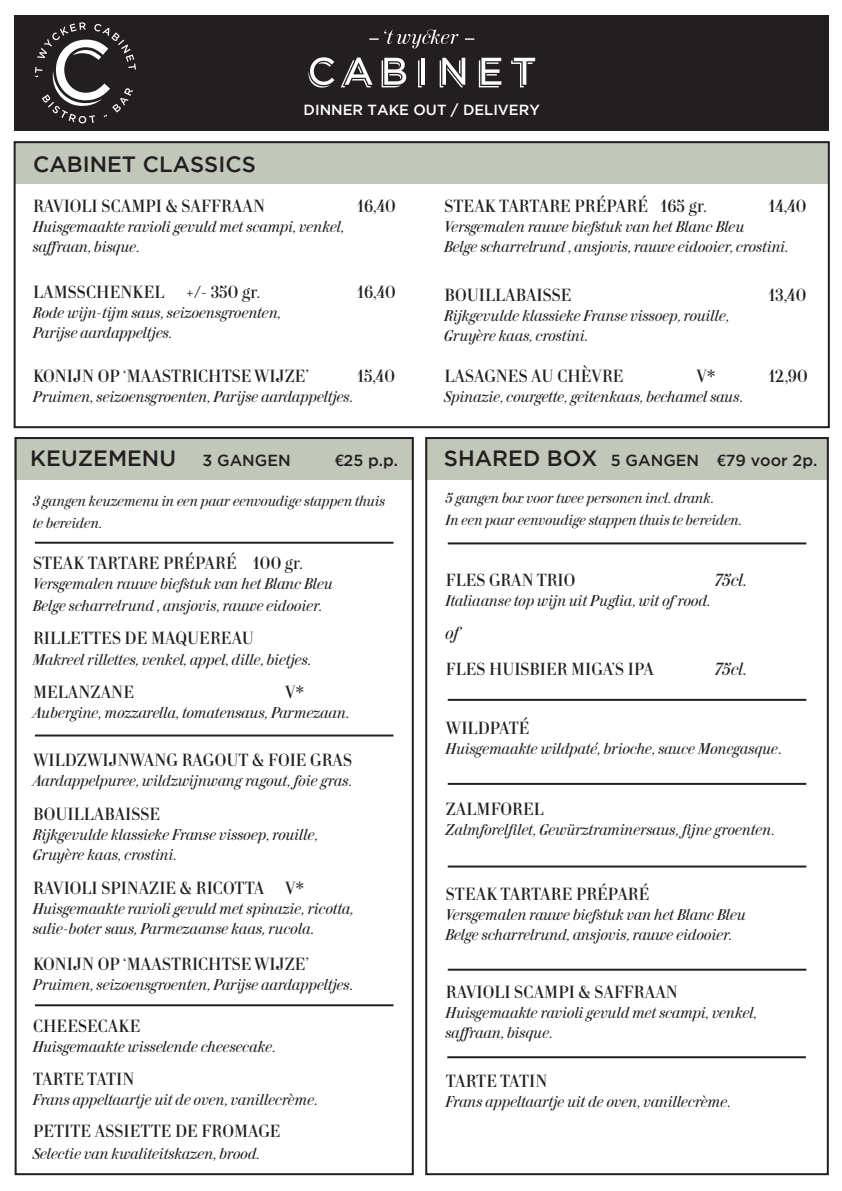
<style>
.page{position:relative;width:842px;height:1191px;background:#fff}
.page>*{position:absolute;margin:0;border:0;box-sizing:border-box;transform-origin:0 0}
.t1{font:500 22.1px "Gotham";color:#231f20}
.t2{font:18px/35.5px "Carmen";color:#231f20}
.t3{font:italic 18px "Carmen";letter-spacing:-.025em;color:#231f20}
.t4{font:italic 16px/20px "Carmen";color:#231f20}
.t5{font:500 16px "Gotham";color:#231f20}
.t6{font:italic 15px/21.7px "Carmen";color:#231f20}
.t7{font:500 14.6px "Gotham";color:#fff}
.s1{font-size:16px}
.s2{font-family:"Helvetica Neue"}
.s3{font-size:22.1px}
.s4{font-style:italic}
</style>
<div class="page">
<div style="left:15px;top:437px;width:399px;height:42px;background:#c1c8ba"></div>
<div style="left:15px;top:15px;width:814px;height:116px;background:#231f20"></div>
<div style="left:15px;top:437px;width:399px;height:738px;border:2px solid #231f20"></div>
<svg style="left:35px;top:22px;width:101px;height:101px"></svg>
<hr style="left:421px;top:58px;width:3px;height:27px;background:#fff">
<svg style="left:418px;top:60px;width:4px;height:27px"></svg>
<svg style="left:440px;top:58px;width:25px;height:29px"></svg>
<svg style="left:479px;top:58px;width:22px;height:29px"></svg>
<svg style="left:511px;top:58px;width:24px;height:29px"></svg>
<svg style="left:382px;top:58px;width:24px;height:29px"></svg>
<svg style="left:341px;top:58px;width:32px;height:29px"></svg>
<svg style="left:308px;top:57px;width:26px;height:31px"></svg>
<svg style="left:465px;top:38px;width:9px;height:2px"></svg>
<svg style="left:369px;top:29px;width:89px;height:19px"></svg>
<div style="left:425px;top:437px;width:403px;height:42px;background:#c1c8ba"></div>
<hr style="left:35px;top:734px;width:358px;height:2px;background:#231f20">
<hr style="left:35px;top:1004px;width:358px;height:2px;background:#231f20">
<hr style="left:448px;top:542px;width:358px;height:2px;background:#231f20">
<hr style="left:448px;top:699px;width:358px;height:2px;background:#231f20">
<hr style="left:448px;top:783px;width:358px;height:2px;background:#231f20">
<hr style="left:448px;top:865px;width:358px;height:2px;background:#231f20">
<hr style="left:448px;top:968px;width:358px;height:2px;background:#231f20">
<div style="left:425px;top:437px;width:404px;height:738px;border:2px solid #231f20"></div>
<hr style="left:447px;top:1056px;width:359px;height:2px;background:#231f20">
<hr style="left:35px;top:542px;width:358px;height:2px;background:#231f20">
<div style="left:15px;top:142px;width:814px;height:42px;background:#c1c8ba"></div>
<div style="left:14px;top:141px;width:816px;height:287px;border:2px solid #231f20"></div>
<p class="t7" style="left:304px;top:101px;width:238px">DINNER TAKE OUT / DELIVERY</p>
<p class="t1" style="left:33px;top:152px;width:224px">CABINET CLASSICS</p>
<p class="t2" style="left:33px;top:188px;width:234px">RAVIOLI SCAMPI &amp; SAFFRAAN</p>
<p class="t2" style="left:357px;top:188px;width:40px">16,40</p>
<p class="t4" style="left:33px;top:216px;width:313px">Huisgemaakte ravioli gevuld met scampi, venkel, saffraan, bisque.</p>
<p class="t2" style="left:33px;top:273px;width:228px">LAMSSCHENKEL +/- 350 gr.</p>
<p class="t2" style="left:357px;top:273px;width:40px">16,40</p>
<p class="t4" style="left:33px;top:302px;width:250px">Rode wijn-tijm saus, seizoensgroenten,<br>Parijse aardappeltjes.</p>
<p class="t2" style="left:33px;top:358px;width:277px">KONIJN OP ‘MAASTRICHTSE WIJZE’</p>
<p class="t2" style="left:357px;top:358px;width:39px">15,40</p>
<p class="t4" style="left:33px;top:386px;width:322px">Pruimen, seizoensgroenten, Parijse aardappeltjes.</p>
<p class="t1" style="left:30px;top:445px;width:262px">KEUZEMENU <span class="s1">3 GANGEN</span></p>
<p class="t5" style="left:335px;top:451px;width:65px"><span class="s2">€</span>25 p.p.</p>
<p class="t6" style="left:33px;top:489px;width:354px">3 gangen keuzemenu in een paar eenvoudige stappen thuis te bereiden.</p>
<p class="t2" style="left:33px;top:545px;width:271px">STEAK TARTARE PRÉPARÉ 100 gr.</p>
<p class="t4" style="left:33px;top:572px;width:302px;line-height:21.7px">Versgemalen rauwe biefstuk van het Blanc Bleu<br>Belge scharrelrund , ansjovis, rauwe eidooier.</p>
<p class="t2" style="left:33px;top:619px;width:222px">RILLETTES DE MAQUEREAU</p>
<p class="t4" style="left:33px;top:649px;width:280px">Makreel rillettes, venkel, appel, dille, bietjes.</p>
<p class="t2" style="left:33px;top:674px;width:103px">MELANZANE</p>
<p class="t2" style="left:285px;top:674px;width:21px">V*</p>
<p class="t4" style="left:33px;top:702px;width:318px">Aubergine, mozzarella, tomatensaus, Parmezaan.</p>
<p class="t2" style="left:33px;top:742px;width:321px">WILDZWIJNWANG RAGOUT &amp; FOIE GRAS</p>
<p class="t4" style="left:33px;top:770px;width:321px">Aardappelpuree, wildzwijnwang ragout, foie gras.</p>
<p class="t2" style="left:33px;top:796px;width:129px">BOUILLABAISSE</p>
<p class="t4" style="left:33px;top:824px;width:287px">Rijkgevulde klassieke Franse vissoep, rouille,<br>Gruyère kaas, crostini.</p>
<p class="t2" style="left:33px;top:869px;width:273px">RAVIOLI SPINAZIE &amp; RICOTTA V*</p>
<p class="t4" style="left:33px;top:898px;width:323px">Huisgemaakte ravioli gevuld met spinazie, ricotta, salie-boter saus, Parmezaanse kaas, rucola.</p>
<p class="t2" style="left:33px;top:945px;width:277px">KONIJN OP ‘MAASTRICHTSE WIJZE’</p>
<p class="t4" style="left:33px;top:973px;width:322px">Pruimen, seizoensgroenten, Parijse aardappeltjes.</p>
<p class="t2" style="left:33px;top:1007px;width:109px">CHEESECAKE</p>
<p class="t4" style="left:33px;top:1035px;width:245px">Huisgemaakte wisselende cheesecake.</p>
<p class="t2" style="left:33px;top:1060px;width:103px">TARTE TATIN</p>
<p class="t4" style="left:33px;top:1088px;width:287px">Frans appeltaartje uit de oven, vanillecrème.</p>
<p class="t2" style="left:33px;top:1113px;width:249px">PETITE ASSIETTE DE FROMAGE</p>
<p class="t4" style="left:33px;top:1143px;width:229px">Selectie van kwaliteitskazen, brood.</p>
<p class="t2" style="left:444px;top:187px;width:264px">STEAK TARTARE PRÉPARÉ 165 gr.</p>
<p class="t2" style="left:768px;top:187px;width:40px">14,40</p>
<p class="t4" style="left:444px;top:216px;width:346px">Versgemalen rauwe biefstuk van het Blanc Bleu<br>Belge scharrelrund , ansjovis, rauwe eidooier, crostini.</p>
<p class="t2" style="left:444px;top:276px;width:129px">BOUILLABAISSE</p>
<p class="t2" style="left:768px;top:276px;width:39px">13,40</p>
<p class="t4" style="left:444px;top:305px;width:287px">Rijkgevulde klassieke Franse vissoep, rouille,<br>Gruyère kaas, crostini.</p>
<p class="t2" style="left:444px;top:358px;width:181px">LASAGNES AU CHÈVRE</p>
<p class="t2" style="left:696px;top:358px;width:21px">V*</p>
<p class="t2" style="left:768px;top:358px;width:41px">12,90</p>
<p class="t4" style="left:444px;top:386px;width:301px">Spinazie, courgette, geitenkaas, bechamel saus.</p>
<p class="t5" style="left:444px;top:451px;width:375px"><span class="s3">SHARED BOX</span> 5 GANGEN <span class="s2">€</span>79 voor 2p.</p>
<p class="t6" style="left:446px;top:487px;width:298px">5 gangen box voor twee personen incl. drank.<br>In een paar eenvoudige stappen thuis te bereiden.</p>
<p class="t2" style="left:446px;top:561px;width:131px">FLES GRAN TRIO</p>
<p class="t3" style="left:715px;top:568px;width:34px">75cl.</p>
<p class="t4" style="left:446px;top:590px;width:267px">Italiaanse top wijn uit Puglia, wit of rood.</p>
<p class="t2" style="left:446px;top:615px;width:209px"><span class="s4">of<br></span>FLES HUISBIER MIGA’S IPA</p>
<p class="t3" style="left:715px;top:657px;width:34px">75cl.</p>
<p class="t2" style="left:446px;top:709px;width:85px">WILDPATÉ</p>
<p class="t4" style="left:446px;top:738px;width:338px">Huisgemaakte wildpaté, brioche, sauce Monegasque.</p>
<p class="t2" style="left:446px;top:791px;width:100px">ZALMFOREL</p>
<p class="t4" style="left:446px;top:819px;width:331px">Zalmforelfilet, Gewürztraminersaus, fijne groenten.</p>
<p class="t2" style="left:446px;top:876px;width:205px">STEAK TARTARE PRÉPARÉ</p>
<p class="t4" style="left:446px;top:904px;width:302px">Versgemalen rauwe biefstuk van het Blanc Bleu<br>Belge scharrelrund, ansjovis, rauwe eidooier.</p>
<p class="t2" style="left:446px;top:973px;width:234px">RAVIOLI SCAMPI &amp; SAFFRAAN</p>
<p class="t4" style="left:446px;top:1001px;width:313px">Huisgemaakte ravioli gevuld met scampi, venkel, saffraan, bisque.</p>
<p class="t2" style="left:446px;top:1063px;width:103px">TARTE TATIN</p>
<p class="t4" style="left:446px;top:1091px;width:287px">Frans appeltaartje uit de oven, vanillecrème.</p>
</div>
